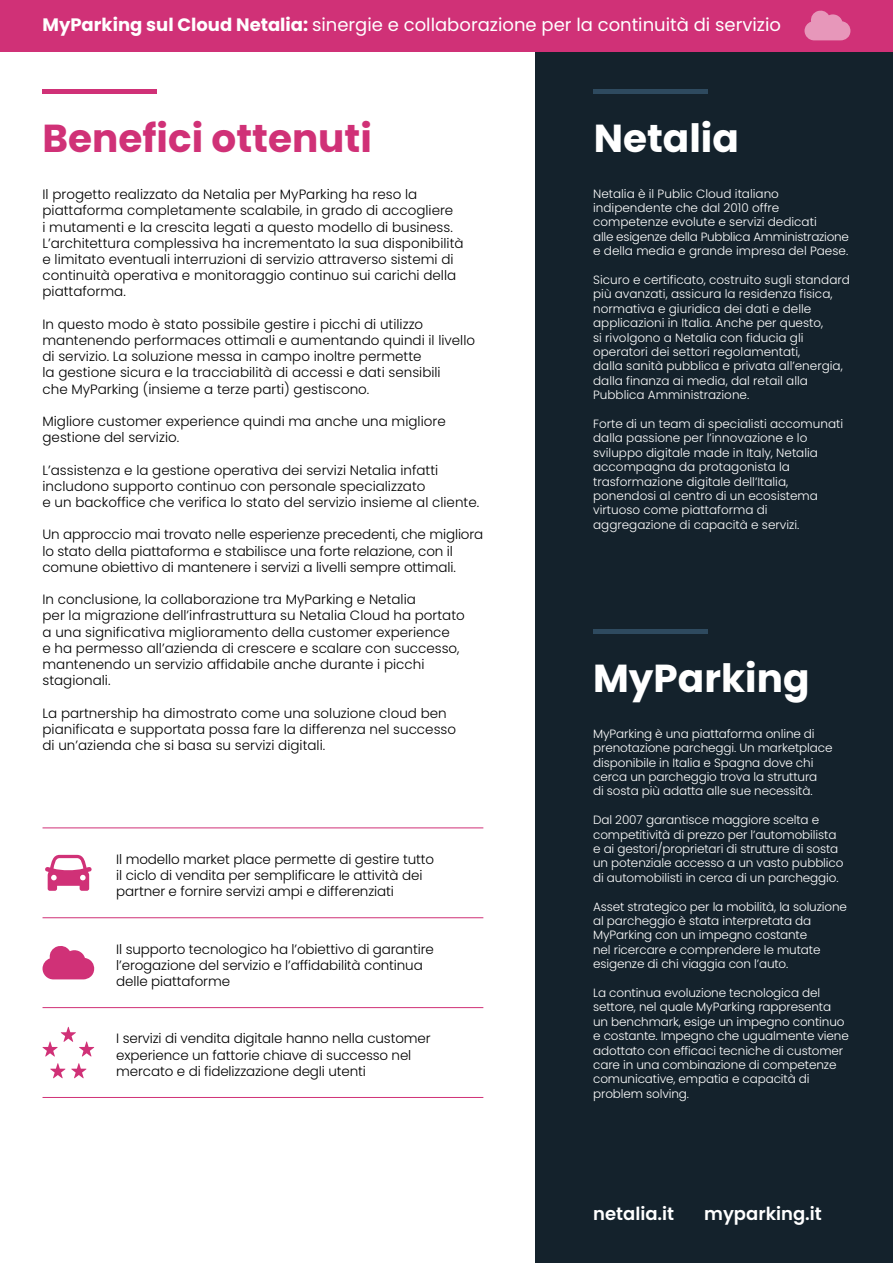
<style>
.page{position:relative;width:893px;height:1263px;background:#fff}
.page>*{position:absolute;margin:0;border:0;box-sizing:border-box;transform-origin:0 0}
.t1{font:700 39px "Poppins";color:#d03177}
.t2{font:700 39px "Poppins";color:#fff}
.t3{font:18px "Poppins";color:#fff}
.t4{font:600 18px "Poppins";color:#fff}
.t5{font:300 13.5px/16.2px "Poppins";color:#000}
.t6{font:300 12px/14.4px "Poppins";letter-spacing:-.01em;color:#fff}
.s1{font-weight:700}
</style>
<div class="page">
<div style="left:536px;top:0;width:357px;height:1263px;background:#14222c"></div>
<div style="left:0;top:0;width:893px;height:51px;background:#d03177"></div>
<div style="left:43px;top:89px;width:114px;height:5px;background:#d03177"></div>
<div style="left:594px;top:89px;width:114px;height:5px;background:#2e4a5f"></div>
<div style="left:593px;top:629px;width:114px;height:5px;background:#2e4a5f"></div>
<hr style="left:43px;top:917px;width:440px;height:1px;background:#d03177">
<hr style="left:43px;top:827px;width:440px;height:1px;background:#d03177">
<hr style="left:43px;top:1007px;width:440px;height:1px;background:#d03177">
<hr style="left:43px;top:1097px;width:440px;height:1px;background:#d03177">
<svg style="left:43px;top:946px;width:51px;height:33px"></svg>
<svg style="left:804px;top:10px;width:47px;height:30px"></svg>
<svg style="left:42px;top:1027px;width:52px;height:30px"></svg>
<svg style="left:50px;top:1063px;width:37px;height:15px"></svg>
<svg style="left:45px;top:855px;width:47px;height:36px"></svg>
<h2 class="t3" style="left:43px;top:15px;width:740px"><span class="s1">MyParking sul Cloud Netalia:</span> sinergie e collaborazione per la continuità di servizio</h2>
<h1 class="t1" style="left:43px;top:115px;width:331px">Benefici ottenuti</h1>
<h1 class="t2" style="left:594px;top:115px;width:147px">Netalia</h1>
<p class="t6" style="left:593px;top:186px;width:257px">Netalia è il Public Cloud italiano indipendente che dal 2010 offre competenze evolute e servizi dedicati<br>alle esigenze della Pubblica Amministrazione e della media e grande impresa del Paese.</p>
<p class="t6" style="left:593px;top:273px;width:258px">Sicuro e certificato, costruito sugli standard più avanzati, assicura la residenza fisica, normativa e giuridica dei dati e delle applicazioni in Italia. Anche per questo,<br>si rivolgono a Netalia con fiducia gli operatori dei settori regolamentati,<br>dalla sanità pubblica e privata all’energia, dalla finanza ai media, dal retail alla Pubblica Amministrazione.</p>
<p class="t6" style="left:593px;top:417px;width:252px">Forte di un team di specialisti accomunati dalla passione per l’innovazione e lo sviluppo digitale made in Italy, Netalia accompagna da protagonista la trasformazione digitale dell’Italia, ponendosi al centro di un ecosistema virtuoso come piattaforma di aggregazione di capacità e servizi.</p>
<p class="t5" style="left:43px;top:186px;width:423px">Il progetto realizzato da Netalia per MyParking ha reso la piattaforma completamente scalabile, in grado di accogliere<br>i mutamenti e la crescita legati a questo modello di business.<br>L’architettura complessiva ha incrementato la sua disponibilità e limitato eventuali interruzioni di servizio attraverso sistemi di continuità operativa e monitoraggio continuo sui carichi della piattaforma.</p>
<p class="t5" style="left:43px;top:316px;width:434px">In questo modo è stato possibile gestire i picchi di utilizzo mantenendo performaces ottimali e aumentando quindi il livello di servizio. La soluzione messa in campo inoltre permette<br>la gestione sicura e la tracciabilità di accessi e dati sensibili<br>che MyParking (insieme a terze parti) gestiscono.</p>
<p class="t5" style="left:43px;top:413px;width:405px">Migliore customer experience quindi ma anche una migliore gestione del servizio.</p>
<p class="t5" style="left:43px;top:462px;width:438px">L’assistenza e la gestione operativa dei servizi Netalia infatti includono supporto continuo con personale specializzato<br>e un backoffice che verifica lo stato del servizio insieme al cliente.</p>
<p class="t5" style="left:43px;top:527px;width:442px">Un approccio mai trovato nelle esperienze precedenti, che migliora lo stato della piattaforma e stabilisce una forte relazione, con il comune obiettivo di mantenere i servizi a livelli sempre ottimali.</p>
<p class="t5" style="left:43px;top:591px;width:424px">In conclusione, la collaborazione tra MyParking e Netalia<br>per la migrazione dell’infrastruttura su Netalia Cloud ha portato a una significativa miglioramento della customer experience<br>e ha permesso all’azienda di crescere e scalare con successo, mantenendo un servizio affidabile anche durante i picchi stagionali.</p>
<p class="t5" style="left:43px;top:705px;width:415px">La partnership ha dimostrato come una soluzione cloud ben pianificata e supportata possa fare la differenza nel successo di un’azienda che si basa su servizi digitali.</p>
<h1 class="t2" style="left:593px;top:655px;width:218px">MyParking</h1>
<p class="t6" style="left:593px;top:726px;width:241px">MyParking è una piattaforma online di prenotazione parcheggi. Un marketplace disponibile in Italia e Spagna dove chi cerca un parcheggio trova la struttura<br>di sosta più adatta alle sue necessità.</p>
<p class="t6" style="left:593px;top:813px;width:252px">Dal 2007 garantisce maggiore scelta e competitività di prezzo per l’automobilista e ai gestori/proprietari di strutture di sosta un potenziale accesso a un vasto pubblico di automobilisti in cerca di un parcheggio.</p>
<p class="t6" style="left:593px;top:899px;width:255px">Asset strategico per la mobilità, la soluzione al parcheggio è stata interpretata da MyParking con un impegno costante<br>nel ricercare e comprendere le mutate esigenze di chi viaggia con l’auto.</p>
<p class="t6" style="left:593px;top:986px;width:257px">La continua evoluzione tecnologica del settore, nel quale MyParking rappresenta un benchmark, esige un impegno continuo e costante. Impegno che ugualmente viene adottato con efficaci tecniche di customer care in una combinazione di competenze comunicative, empatia e capacità di problem solving.</p>
<p class="t5" style="left:116px;top:851px;width:319px">Il modello market place permette di gestire tutto il ciclo di vendita per semplificare le attività dei partner e fornire servizi ampi e differenziati</p>
<p class="t5" style="left:116px;top:941px;width:319px">Il supporto tecnologico ha l’obiettivo di garantire l’erogazione del servizio e l’affidabilità continua delle piattaforme</p>
<p class="t5" style="left:116px;top:1031px;width:316px">I servizi di vendita digitale hanno nella customer experience un fattorie chiave di successo nel mercato e di fidelizzazione degli utenti</p>
<h2 class="t4" style="left:593px;top:1204px;width:83px">netalia.it</h2>
<h2 class="t4" style="left:704px;top:1204px;width:119px">myparking.it</h2>
</div>
